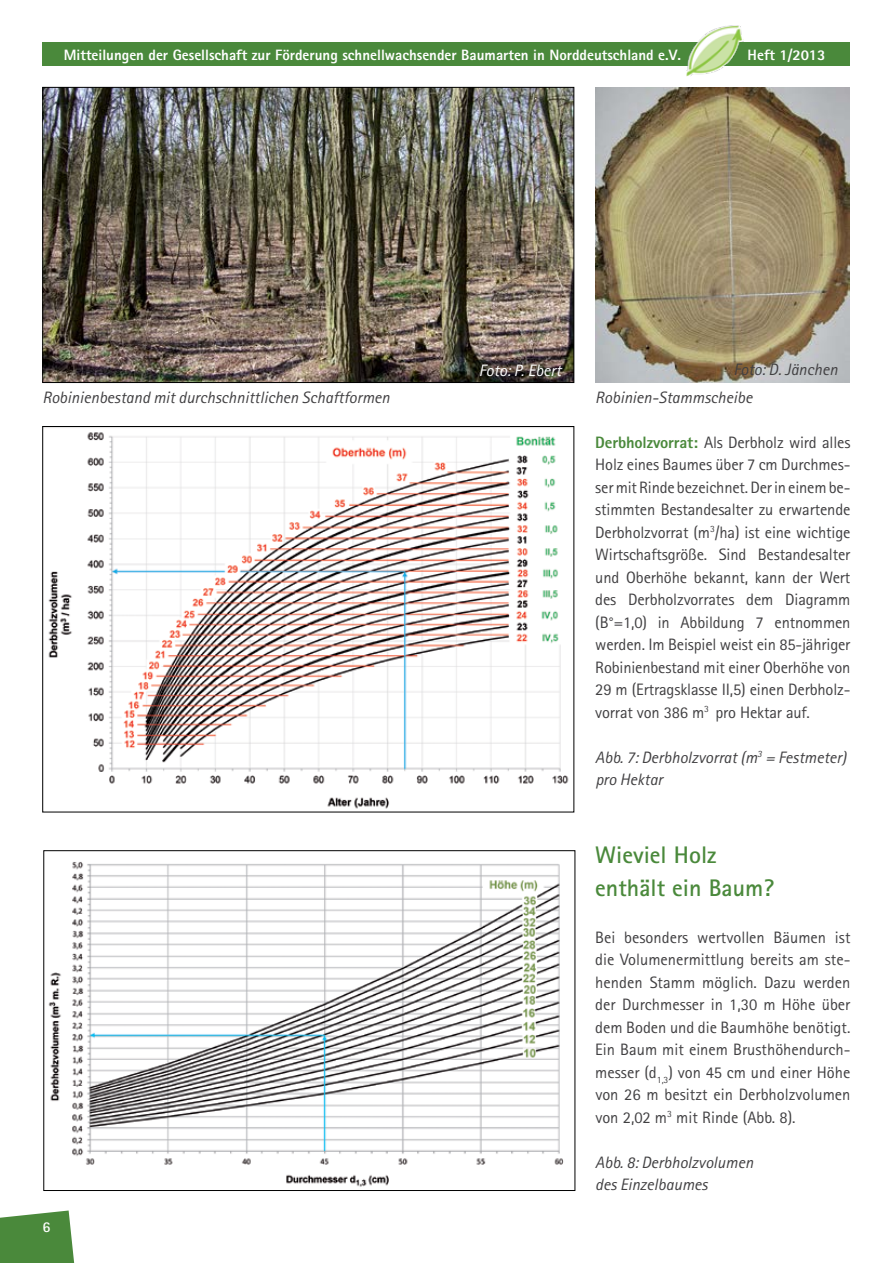
<style>
.page{position:relative;width:893px;height:1263px;background:#fff}
.page>*{position:absolute;margin:0;border:0;box-sizing:border-box;transform-origin:0 0}
.t1{font:700 24px/33px "Rotis Sans Serif";color:#4a893b}
.t2{font:16.5px/22.5px "Rotis Sans Serif";letter-spacing:-.01em;color:#414042;text-align:justify}
.t3{font:italic 16.5px/22.5px "Rotis Sans Serif";color:#414042}
.t4{font:italic 16.5px "Rotis Sans Serif";color:#fff}
.t5{font:800 15px "Rotis Sans Serif";color:#fff}
.t6{font:700 15px "Rotis Sans Serif";color:#fff}
.s1{font-weight:800;color:#4a893b}
</style>
<div class="page">
<svg style="left:0;top:1210px;width:74px;height:53px;background:#5d9550"></svg>
<div style="left:43px;top:43px;width:807px;height:23px;background:#4a893b"></div>
<img style="left:686px;top:26px;width:58px;height:51px">
<img style="left:48px;top:432px;width:521px;height:377px">
<img style="left:48px;top:862px;width:516px;height:325px">
<img style="left:45px;top:89px;width:527px;height:292px">
<div style="left:43px;top:87px;width:531px;height:296px;border:1px solid #000"></div>
<img style="left:595px;top:87px;width:254px;height:296px">
<p class="t5" style="left:64px;top:45px;width:619px">Mitteilungen der Gesellschaft zur Förderung schnellwachsender Baumarten in Norddeutschland e.V.</p>
<p class="t5" style="left:748px;top:45px;width:79px">Heft 1/2013</p>
<p class="t4" style="left:479px;top:360px;width:84px">Foto: P. Ebert</p>
<p class="t3" style="left:733px;top:358px;width:106px">Foto: D. Jänchen</p>
<p class="t3" style="left:43px;top:386px;width:349px">Robinienbestand mit durchschnittlichen Schaftformen</p>
<p class="t3" style="left:595px;top:386px;width:158px">Robinien-Stammscheibe</p>
<p class="t2" style="left:595px;top:431px;width:257px"><span class="s1">Derbholzvorrat:</span> Als Derbholz wird alles Holz eines Baumes über 7 cm Durchmes&shy;ser mit Rinde bezeichnet. Der in einem be&shy;stimmten Bestandesalter zu erwartende Derbholzvorrat (m<sup>3</sup>/ha) ist eine wichtige Wirtschaftsgröße. Sind Bestandesalter und Oberhöhe bekannt, kann der Wert des Derbholzvorrates dem Diagramm (B°=1,0) in Abbildung 7 entnommen werden. Im Beispiel weist ein 85-jähriger Robinienbestand mit einer Oberhöhe von 29 m (Ertragsklasse II,5) einen Derbholz&shy;vorrat von 386 m<sup>3</sup> pro Hektar auf.</p>
<p class="t3" style="left:595px;top:746px;width:253px">Abb. 7: Derbholzvorrat (m<sup>3</sup> = Festmeter) pro Hektar</p>
<p class="t6" style="left:43px;top:1218px;width:10px">6</p>
<h1 class="t1" style="left:595px;top:838px;width:180px">Wieviel Holz enthält ein Baum?</h1>
<p class="t2" style="left:595px;top:926px;width:257px">Bei besonders wertvollen Bäumen ist die Volumenermittlung bereits am ste&shy;henden Stamm möglich. Dazu werden der Durchmesser in 1,30 m Höhe über dem Boden und die Baumhöhe benötigt.<br>Ein Baum mit einem Brusthöhendurch&shy;messer (d<sub>1,3</sub>) von 45 cm und einer Höhe von 26 m besitzt ein Derbholzvolumen von 2,02 m<sup>3</sup> mit Rinde (Abb. 8).</p>
<p class="t3" style="left:595px;top:1151px;width:159px">Abb. 8: Derbholzvolumen des Einzelbaumes</p>
</div>
